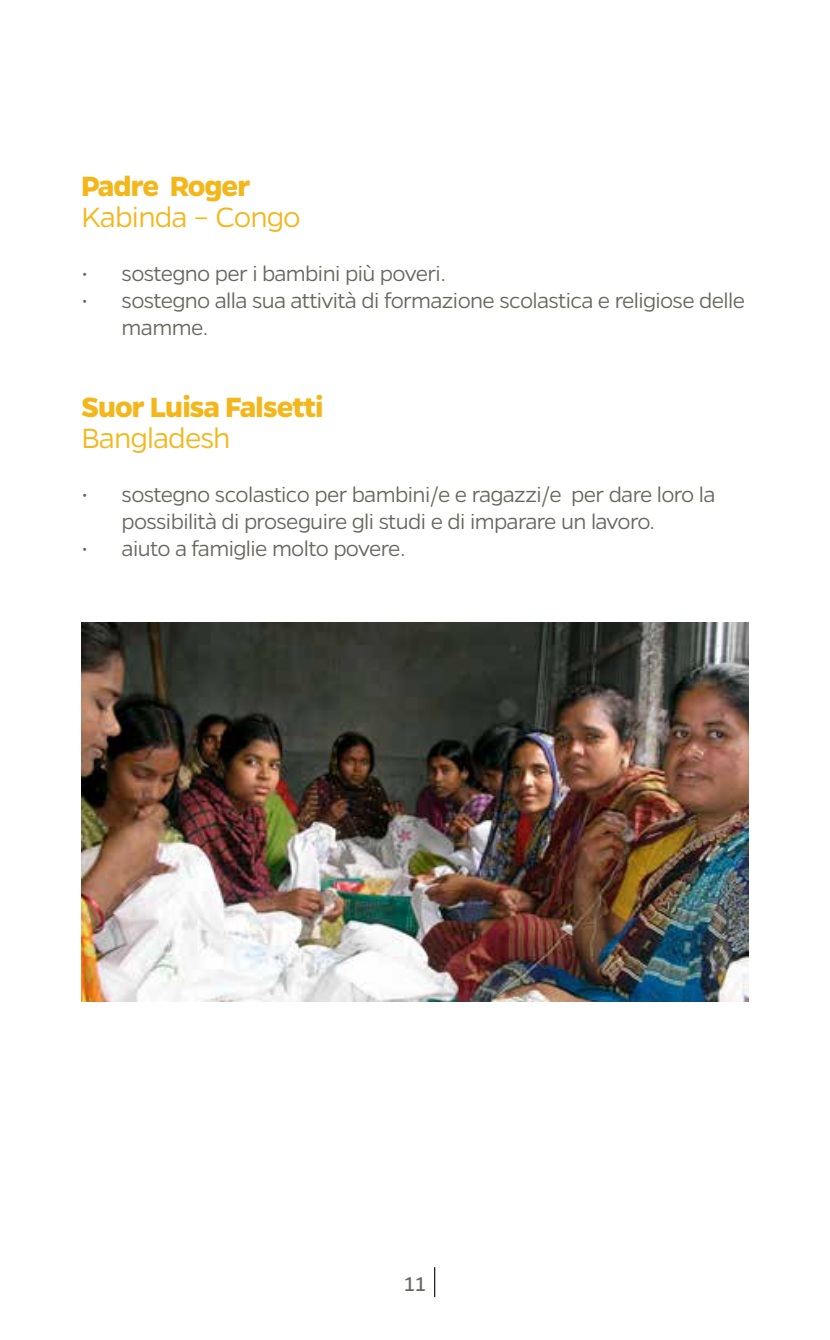
<style>
.page{position:relative;width:830px;height:1340px;background:#fff}
.page>*{position:absolute;margin:0;border:0;box-sizing:border-box;transform-origin:0 0}
.t1{font:700 31.5px "Gentona";letter-spacing:-.03em;color:#f3b71b}
.t2{font:300 31.5px "Gentona";letter-spacing:-.03em;color:#f3b71b}
.t3{font:300 23.62px/27px "Gentona";letter-spacing:-.03em;color:#68675e}
.t4{font:22.5px "Gentona";color:#68675e}
</style>
<div class="page">
<hr style="left:434px;top:1267px;width:1px;height:30px;background:#000">
<img style="left:81px;top:622px;width:667px;height:379px">
<h1 class="t1" style="left:81px;top:168px;width:170px">Padre Roger</h1>
<h1 class="t2" style="left:81px;top:200px;width:221px">Kabinda – Congo</h1>
<p class="t3" style="left:81px;top:260px;width:366px">• sostegno per i bambini più poveri.</p>
<p class="t3" style="left:121px;top:287px;width:624px;text-indent:-40px">• sostegno alla sua attività di formazione scolastica e religiose delle mamme.</p>
<h1 class="t1" style="left:81px;top:388px;width:244px">Suor Luisa Falsetti</h1>
<h1 class="t2" style="left:81px;top:420px;width:151px">Bangladesh</h1>
<p class="t3" style="left:121px;top:481px;width:595px;text-indent:-40px">• sostegno scolastico per bambini/e e ragazzi/e per dare loro la possibilità di proseguire gli studi e di imparare un lavoro.</p>
<p class="t3" style="left:81px;top:535px;width:326px">• aiuto a famiglie molto povere.</p>
<p class="t4" style="left:404px;top:1271px;width:23px">11</p>
</div>
